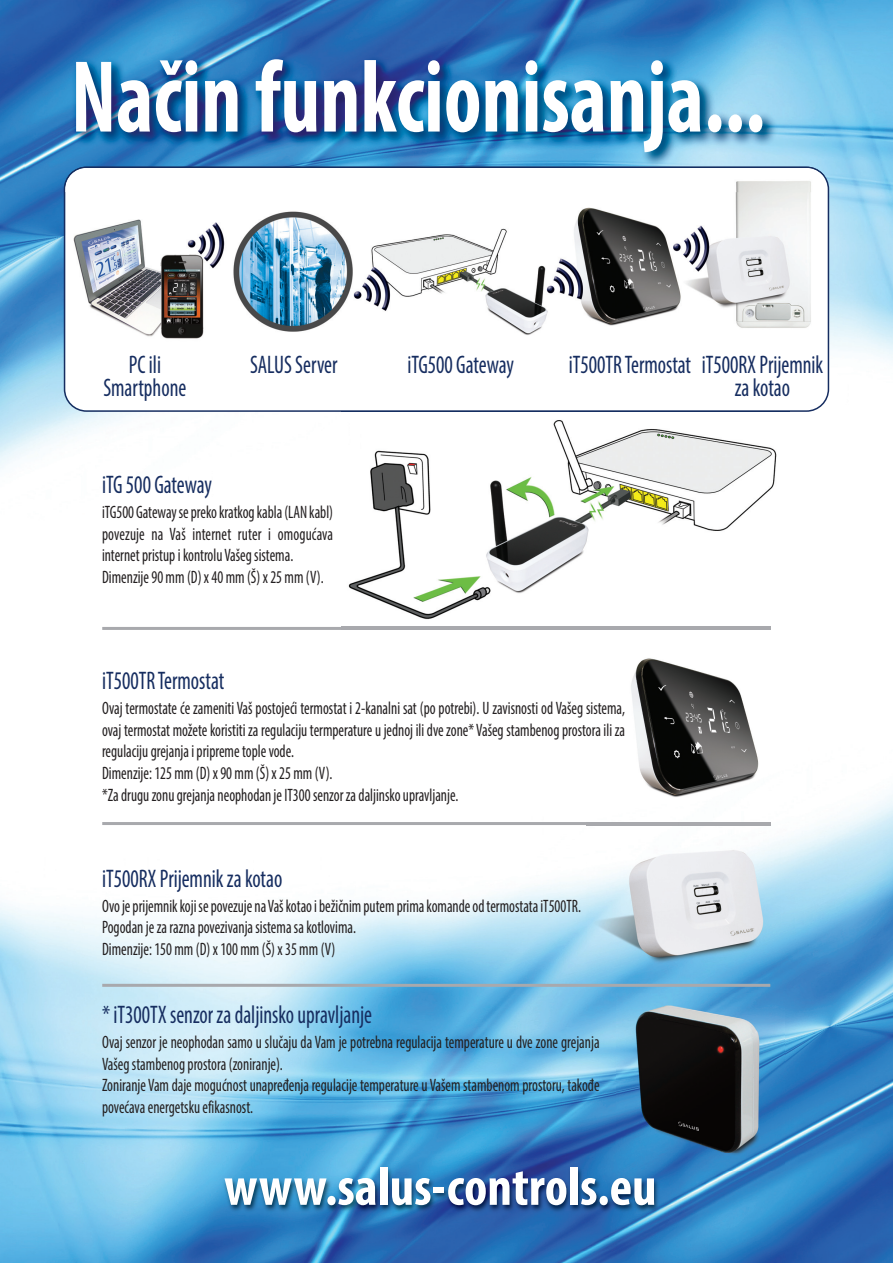
<style>
.page{position:relative;width:893px;height:1263px;background:#fff}
.page>*{position:absolute;margin:0;border:0;box-sizing:border-box;transform-origin:0 0}
.t1{font:700 condensed 103.35px "Myriad Pro";color:#fff;scale:.85 1}
.t2{font:700 condensed 54px "Myriad Pro";color:#fff}
.t3{font:condensed 25.5px/22.5px "Myriad Pro";color:#162d60;text-align:center;scale:.85 1}
.t4{font:condensed 18px/21.6px "Myriad Pro";color:#231f20;scale:.85 1}
</style>
<div class="page">
<img style="left:0;top:0;width:893px;height:1263px">
<svg style="left:64px;top:166px;width:765px;height:246px"></svg>
<img style="left:0;top:1153px;width:893px;height:98px">
<img style="left:64px;top:166px;width:760px;height:26px">
<img style="left:65px;top:168px;width:759px;height:21px">
<hr style="left:102px;top:627px;width:668px;height:3px;background:#a8a9ad">
<hr style="left:102px;top:822px;width:668px;height:3px;background:#a8a9ad">
<hr style="left:102px;top:984px;width:668px;height:3px;background:#a8a9ad">
<img style="left:594px;top:648px;width:172px;height:158px">
<img style="left:587px;top:822px;width:194px;height:155px">
<img style="left:587px;top:822px;width:183px;height:3px">
<img style="left:616px;top:994px;width:169px;height:177px">
<img style="left:342px;top:412px;width:447px;height:226px">
<img style="left:342px;top:627px;width:428px;height:3px">
<h1 class="t1" style="left:71px;top:60px;width:818px">Način funkcionisanja...</h1>
<h3 class="t3" style="left:103px;top:356px;width:99px">PC ili<br>Smartphone</h3>
<h3 class="t3" style="left:407px;top:356px;width:127px">iTG500 Gateway</h3>
<h3 class="t3" style="left:735px;top:356px;width:106px;text-align:left;text-indent:-166px">iT500TR Termostat iT500RX Prijemnik za kotao</h3>
<h3 class="t3" style="left:250px;top:356px;width:104px">SALUS Server</h3>
<h3 class="t3" style="left:102px;top:475px;width:131px">iTG 500 Gateway</h3>
<p class="t4" style="left:102px;top:503px;width:273px">iTG500 Gateway se preko kratkog kabla (LAN kabl) povezuje na Vaš internet ruter i omogućava internet pristup i kontrolu Vašeg sistema.<br>Dimenzije 90 mm (D) x 40 mm (Š) x 25 mm (V).</p>
<h3 class="t3" style="left:102px;top:672px;width:145px">iT500TR Termostat</h3>
<p class="t4" style="left:102px;top:699px;width:617px">Ovaj termostate će zameniti Vaš postojeći termostat i 2-kanalni sat (po potrebi). U zavisnosti od Vašeg sistema, ovaj termostat možete koristiti za regulaciju termperature u jednoj ili dve zone* Vašeg stambenog prostora ili za regulaciju grejanja i pripreme tople vode.<br>Dimenzije: 125 mm (D) x 90 mm (Š) x 25 mm (V).<br>*Za drugu zonu grejanja neophodan je IT300 senzor za daljinsko upravljanje.</p>
<h3 class="t3" style="left:102px;top:869px;width:214px">iT500RX Prijemnik za kotao</h3>
<p class="t4" style="left:102px;top:896px;width:565px">Ovo je prijemnik koji se povezuje na Vaš kotao i bežičnim putem prima komande od termostata iT500TR.<br>Pogodan je za razna povezivanja sistema sa kotlovima.<br>Dimenzije: 150 mm (D) x 100 mm (Š) x 35 mm (V)</p>
<h3 class="t3" style="left:102px;top:1005px;width:319px">* iT300TX senzor za daljinsko upravljanje</h3>
<p class="t4" style="left:102px;top:1033px;width:587px">Ovaj senzor je neophodan samo u slučaju da Vam je potrebna regulacija temperature u dve zone grejanja Vašeg stambenog prostora (zoniranje).<br>Zoniranje Vam daje mogućnost unapređenja regulacije temperature u Vašem stambenom prostoru, takođe povećava energetsku efikasnost.</p>
<h2 class="t2" style="left:224px;top:1167px;width:434px">www.salus-controls.eu</h2>
</div>
